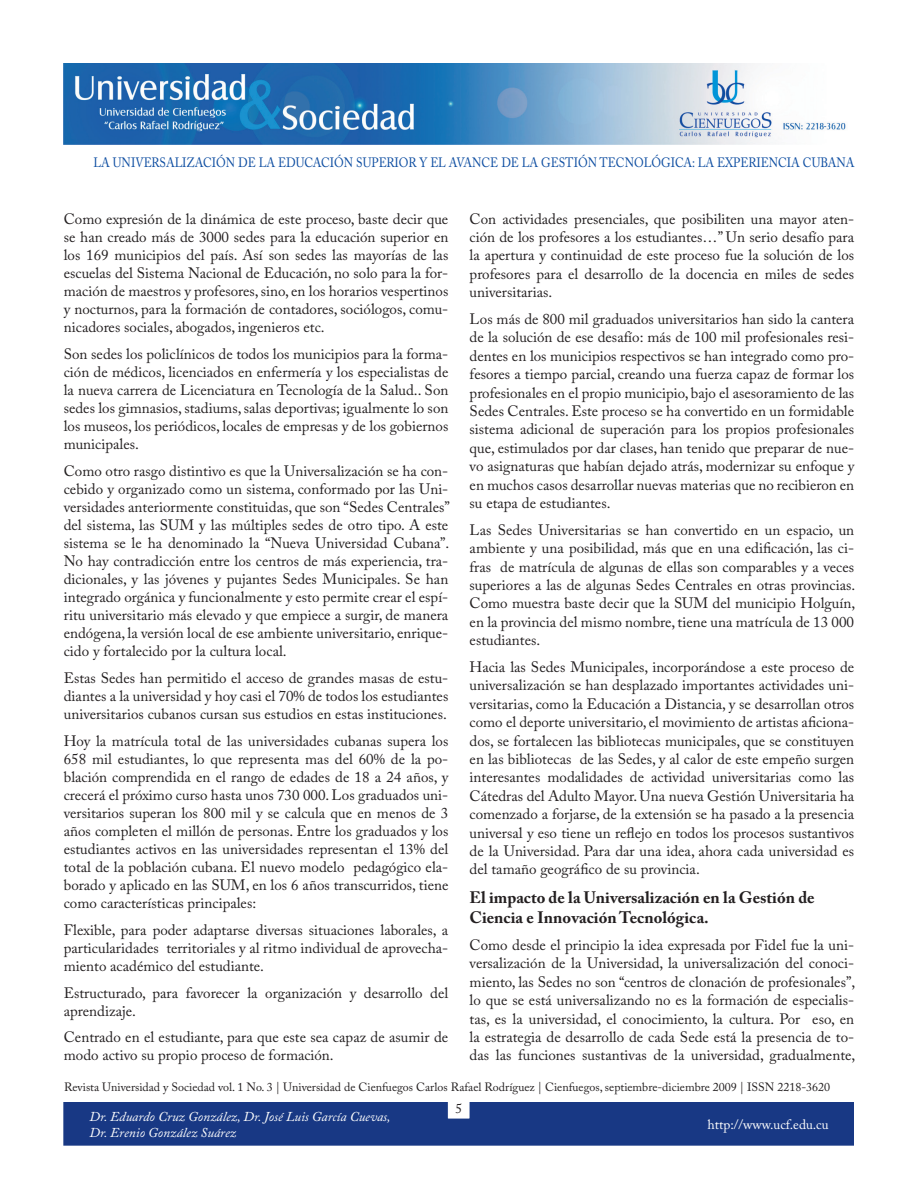
<style>
.page{position:relative;width:918px;height:1188px;background:#fff}
.page>*{position:absolute;margin:0;border:0;box-sizing:border-box;transform-origin:0 0}
.subtítulos{font:700 16.5px/20.2px "Adobe Caslon Pro";color:#231f20}
.texto{font:15px/18.5px "Adobe Caslon Pro";color:#231f20;text-align:justify}
.t1{font:13.5px "Adobe Caslon Pro";color:#0d4da1;scale:.87 1}
.t2{font:italic 13.5px/16.2px "Adobe Caslon Pro";color:#fff}
.t3{font:13.5px "Adobe Caslon Pro";color:#fff}
.t4{font:13.5px "Adobe Caslon Pro";color:#231f20}
.t5{font:12px "Adobe Caslon Pro";color:#231f20}
</style>
<div class="page">
<img style="left:64px;top:64px;width:782px;height:80px">
<div style="left:64px;top:1103px;width:790px;height:42px;background:#183884"></div>
<p class="t1" style="left:94px;top:155px;width:876px">LA UNIVERSALIZACIÓN DE LA EDUCACIÓN SUPERIOR Y EL AVANCE DE LA GESTIÓN TECNOLÓGICA: LA EXPERIENCIA CUBANA</p>
<p class="texto" style="left:64px;top:209px;width:386px">Como expresión de la dinámica de este proceso, baste decir que se han creado más de 3000 sedes para la educación superior en los 169 municipios del país. Así son sedes las mayorías de las escuelas del Sistema Nacional de Educación, no solo para la for&shy;mación de maestros y profesores, sino, en los horarios vespertinos y nocturnos, para la formación de contadores, sociólogos, comu&shy;nicadores sociales, abogados, ingenieros etc.</p>
<p class="texto" style="left:64px;top:344px;width:386px">Son sedes los policlínicos de todos los municipios para la forma&shy;ción de médicos, licenciados en enfermería y los especialistas de la nueva carrera de Licenciatura en Tecnología de la Salud.. Son sedes los gimnasios, stadiums, salas deportivas; igualmente lo son los museos, los periódicos, locales de empresas y de los gobiernos municipales.</p>
<p class="texto" style="left:64px;top:461px;width:388px">Como otro rasgo distintivo es que la Universalización se ha con&shy;cebido y organizado como un sistema, conformado por las Uni&shy;versidades anteriormente constituidas, que son “Sedes Centrales” del sistema, las SUM y las múltiples sedes de otro tipo. A este sistema se le ha denominado la “Nueva Universidad Cubana”.<br>No hay contradicción entre los centros de más experiencia, tra&shy;dicionales, y las jóvenes y pujantes Sedes Municipales. Se han integrado orgánica y funcionalmente y esto permite crear el espí&shy;ritu universitario más elevado y que empiece a surgir, de manera endógena, la versión local de ese ambiente universitario, enrique&shy;cido y fortalecido por la cultura local.</p>
<p class="texto" style="left:64px;top:669px;width:386px">Estas Sedes han permitido el acceso de grandes masas de estu&shy;diantes a la universidad y hoy casi el 70% de todos los estudiantes universitarios cubanos cursan sus estudios en estas instituciones.</p>
<p class="texto" style="left:64px;top:731px;width:386px">Hoy la matrícula total de las universidades cubanas supera los 658 mil estudiantes, lo que representa mas del 60% de la po&shy;blación comprendida en el rango de edades de 18 a 24 años, y crecerá el próximo curso hasta unos 730 000. Los graduados uni&shy;versitarios superan los 800 mil y se calcula que en menos de 3 años completen el millón de personas. Entre los graduados y los estudiantes activos en las universidades representan el 13% del total de la población cubana. El nuevo modelo pedagógico ela&shy;borado y aplicado en las SUM, en los 6 años transcurridos, tiene como características principales:</p>
<p class="texto" style="left:64px;top:921px;width:386px">Flexible, para poder adaptarse diversas situaciones laborales, a particularidades territoriales y al ritmo individual de aprovecha&shy;miento académico del estudiante.</p>
<p class="texto" style="left:64px;top:983px;width:386px">Estructurado, para favorecer la organización y desarrollo del aprendizaje.</p>
<p class="texto" style="left:64px;top:1028px;width:386px">Centrado en el estudiante, para que este sea capaz de asumir de modo activo su propio proceso de formación.</p>
<p class="texto" style="left:470px;top:209px;width:386px">Con actividades presenciales, que posibiliten una mayor aten&shy;ción de los profesores a los estudiantes…” Un serio desafío para la apertura y continuidad de este proceso fue la solución de los profesores para el desarrollo de la docencia en miles de sedes universitarias.</p>
<p class="texto" style="left:470px;top:310px;width:386px">Los más de 800 mil graduados universitarios han sido la cantera de la solución de ese desafío: más de 100 mil profesionales resi&shy;dentes en los municipios respectivos se han integrado como pro&shy;fesores a tiempo parcial, creando una fuerza capaz de formar los profesionales en el propio municipio, bajo el asesoramiento de las Sedes Centrales. Este proceso se ha convertido en un formidable sistema adicional de superación para los propios profesionales que, estimulados por dar clases, han tenido que preparar de nue&shy;vo asignaturas que habían dejado atrás, modernizar su enfoque y en muchos casos desarrollar nuevas materias que no recibieron en su etapa de estudiantes.</p>
<p class="texto" style="left:470px;top:520px;width:387px">Las Sedes Universitarias se han convertido en un espacio, un ambiente y una posibilidad, más que en una edificación, las ci&shy;fras de matrícula de algunas de ellas son comparables y a veces superiores a las de algunas Sedes Centrales en otras provincias.<br>Como muestra baste decir que la SUM del municipio Holguín, en la provincia del mismo nombre, tiene una matrícula de 13 000 estudiantes.</p>
<p class="texto" style="left:470px;top:658px;width:386px">Hacia las Sedes Municipales, incorporándose a este proceso de universalización se han desplazado importantes actividades uni&shy;versitarias, como la Educación a Distancia, y se desarrollan otros como el deporte universitario, el movimiento de artistas aficiona&shy;dos, se fortalecen las bibliotecas municipales, que se constituyen en las bibliotecas de las Sedes, y al calor de este empeño surgen interesantes modalidades de actividad universitarias como las Cátedras del Adulto Mayor. Una nueva Gestión Universitaria ha comenzado a forjarse, de la extensión se ha pasado a la presencia universal y eso tiene un reflejo en todos los procesos sustantivos de la Universidad. Para dar una idea, ahora cada universidad es del tamaño geográfico de su provincia.</p>
<p class="subtítulos" style="left:470px;top:887px;width:347px">El impacto de la Universalización en la Gestión de<br>Ciencia e Innovación Tecnológica.</p>
<p class="texto" style="left:470px;top:936px;width:387px">Como desde el principio la idea expresada por Fidel fue la uni&shy;versalización de la Universidad, la universalización del conoci&shy;miento, las Sedes no son “centros de clonación de profesionales”, lo que se está universalizando no es la formación de especialis&shy;tas, es la universidad, el conocimiento, la cultura. Por eso, en la estrategia de desarrollo de cada Sede está la presencia de to&shy;das las funciones sustantivas de la universidad, gradualmente,</p>
<p class="t5" style="left:64px;top:1079px;width:768px">Revista Universidad y Sociedad vol. 1 No. 3 | Universidad de Cienfuegos Carlos Rafael Rodríguez | Cienfuegos, septiembre-diciembre 2009 | ISSN 2218-3620</p>
<p class="t4" style="left:456px;top:1100px;width:8px">5</p>
<p class="t2" style="left:90px;top:1108px;width:303px">Dr. Eduardo Cruz González, Dr. José Luis García Cuevas,<br>Dr. Erenio González Suárez</p>
<p class="t3" style="left:708px;top:1117px;width:123px">http://www.ucf.edu.cu</p>
</div>
